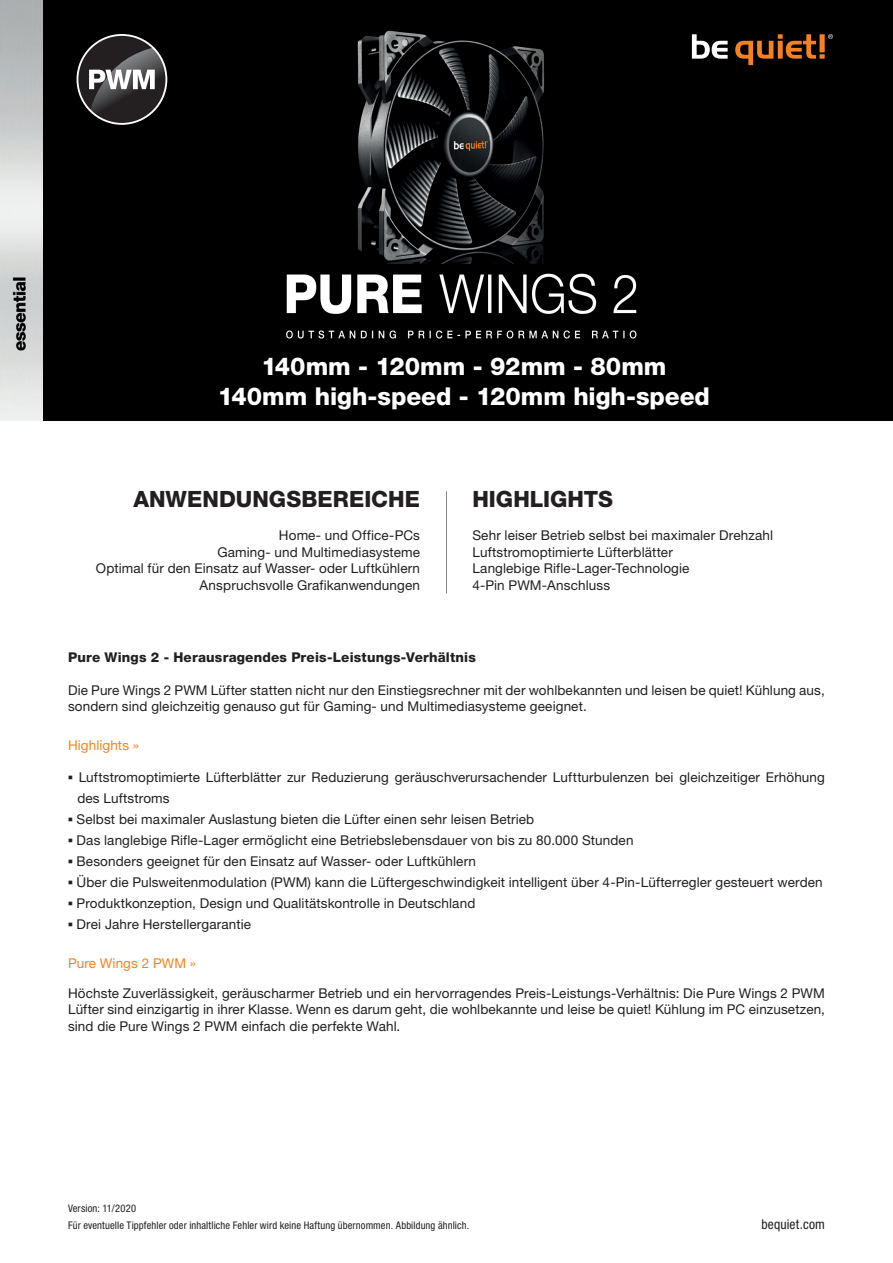
<style>
.page{position:relative;width:893px;height:1263px;background:#fff}
.page>*{position:absolute;margin:0;border:0;box-sizing:border-box;transform-origin:0 0}
.t1{font:800 24.6px/29.5px "Helvetica Neue LT Pro";letter-spacing:-.005em;color:#fff;text-align:center}
.t2{font:800 22.5px "Helvetica Neue LT Pro";letter-spacing:.005em;color:#231f20}
.t3{font:13.5px/16.5px "Helvetica Neue LT Pro";letter-spacing:.01em;color:#231f20}
.t4{font:800 13.5px "Helvetica Neue LT Pro";letter-spacing:.015em;color:#231f20}
.t5{font:13.5px "Helvetica Neue LT Pro";letter-spacing:.005em;color:#f58220}
.t6{font:condensed 13.5px "Helvetica Neue LT Pro";letter-spacing:.015em;color:#231f20}
.t7{font:condensed 10.5px/17.2px "Helvetica Neue LT Pro";letter-spacing:.01em;color:#231f20}
.s1{font-family:"Franklin Gothic";font-weight:500}
</style>
<div class="page">
<div style="left:0;top:0;width:893px;height:421px;background:#000001"></div>
<img style="left:357px;top:30px;width:187px;height:234px">
<hr style="left:446px;top:491px;width:1px;height:102px;background:#808285">
<img style="left:0;top:0;width:42px;height:421px">
<svg style="left:692px;top:34px;width:36px;height:25px"></svg>
<svg style="left:735px;top:34px;width:98px;height:31px"></svg>
<svg style="left:77px;top:34px;width:90px;height:91px"></svg>
<img style="left:286px;top:273px;width:351px;height:66px">
<h1 class="t1" style="left:218px;top:351px;width:493px">140mm - 120mm - 92mm - 80mm<br>140mm high-speed - 120mm high-speed</h1>
<h2 class="t2" style="left:133px;top:486px;width:288px">ANWENDUNGSBEREICHE</h2>
<h2 class="t2" style="left:472px;top:486px;width:142px">HIGHLIGHTS</h2>
<p class="t3" style="left:96px;top:527px;width:326px;text-align:right">Home- und Office-PCs<br>Gaming- und Multimediasysteme<br>Optimal für den Einsatz auf Wasser- oder Luftkühlern Anspruchsvolle Grafikanwendungen</p>
<p class="t3" style="left:472px;top:527px;width:302px">Sehr leiser Betrieb selbst bei maximaler Drehzahl Luftstromoptimierte Lüfterblätter<br>Langlebige Rifle-Lager-Technologie<br>4-Pin PWM-Anschluss</p>
<p class="t4" style="left:68px;top:649px;width:409px">Pure Wings 2 - Herausragendes Preis-Leistungs-Verhältnis</p>
<p class="t3" style="left:68px;top:681px;width:758px">Die Pure Wings 2 PWM Lüfter statten nicht nur den Einstiegsrechner mit der wohlbekannten und leisen be quiet! Kühlung aus, sondern sind gleichzeitig genauso gut für Gaming- und Multimediasysteme geeignet.</p>
<p class="t5" style="left:68px;top:737px;width:73px">Highlights »</p>
<p class="t3" style="left:77px;top:766px;width:749px;line-height:21px;text-indent:-9px"><span class="s1">▪</span> Luftstromoptimierte Lüfterblätter zur Reduzierung geräuschverursachender Luftturbulenzen bei gleichzeitiger Erhöhung des Luftstroms</p>
<p class="t3" style="left:68px;top:810px;width:468px"><span class="s1">▪</span> Selbst bei maximaler Auslastung bieten die Lüfter einen sehr leisen Betrieb</p>
<p class="t3" style="left:68px;top:831px;width:567px"><span class="s1">▪</span> Das langlebige Rifle-Lager ermöglicht eine Betriebslebensdauer von bis zu 80.000 Stunden</p>
<p class="t3" style="left:68px;top:852px;width:409px"><span class="s1">▪</span> Besonders geeignet für den Einsatz auf Wasser- oder Luftkühlern</p>
<p class="t3" style="left:68px;top:873px;width:756px"><span class="s1">▪</span> Über die Pulsweitenmodulation (PWM) kann die Lüftergeschwindigkeit intelligent über 4-Pin-Lüfterregler gesteuert werden</p>
<p class="t3" style="left:68px;top:894px;width:409px"><span class="s1">▪</span> Produktkonzeption, Design und Qualitätskontrolle in Deutschland</p>
<p class="t3" style="left:68px;top:915px;width:185px"><span class="s1">▪</span> Drei Jahre Herstellergarantie</p>
<p class="t5" style="left:68px;top:955px;width:130px">Pure Wings 2 PWM »</p>
<p class="t3" style="left:68px;top:984px;width:758px;text-align:justify">Höchste Zuverlässigkeit, geräuscharmer Betrieb und ein hervorragendes Preis-Leistungs-Verhältnis: Die Pure Wings 2 PWM Lüfter sind einzigartig in ihrer Klasse. Wenn es darum geht, die wohlbekannte und leise be quiet! Kühlung im PC einzusetzen, sind die Pure Wings 2 PWM einfach die perfekte Wahl.</p>
<p class="t7" style="left:68px;top:1199px;width:403px">Version: 11/2020<br>Für eventuelle Tippfehler oder inhaltliche Fehler wird keine Haftung übernommen. Abbildung ähnlich.</p>
<p class="t6" style="left:761px;top:1216px;width:65px">bequiet.com</p>
</div>
